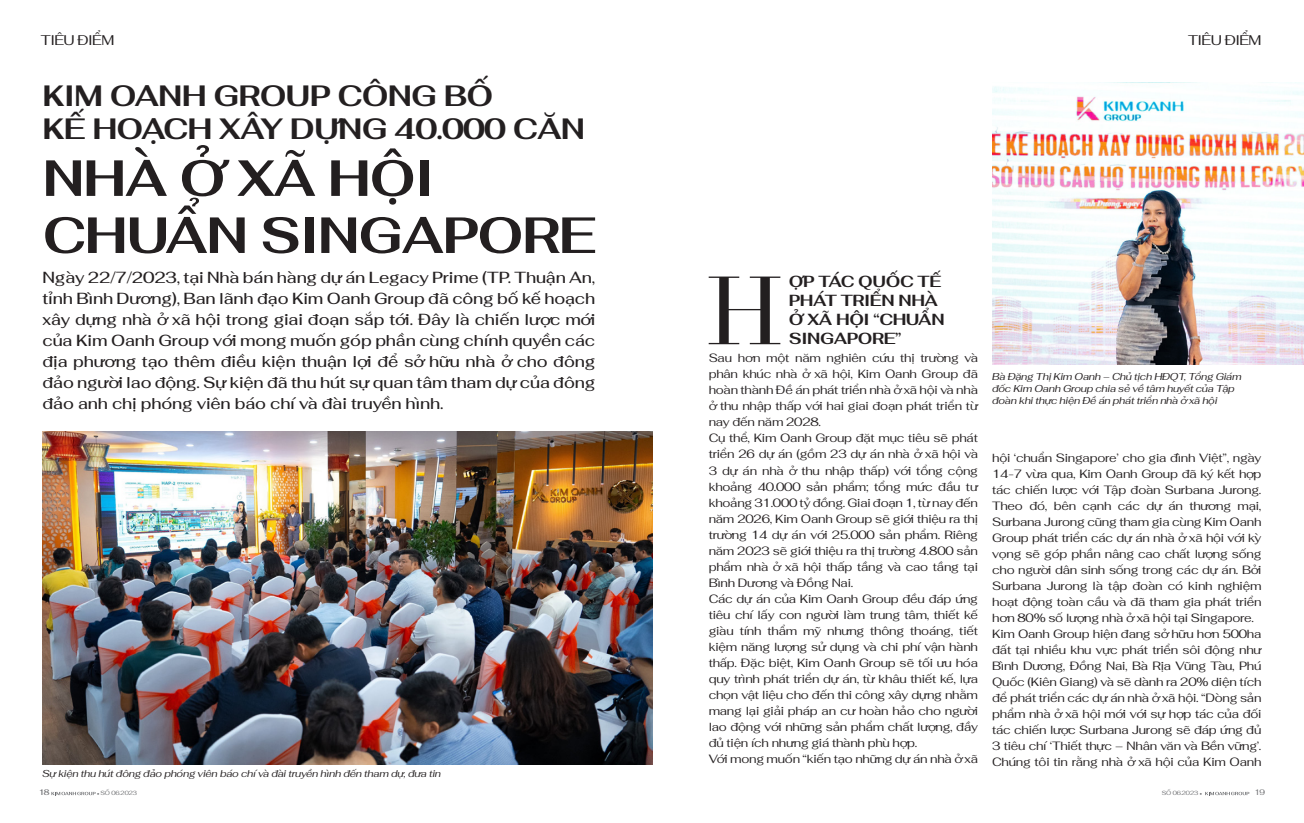
<style>
.page{position:relative;width:1304px;height:823px;background:#fff}
.page>*{position:absolute;margin:0;border:0;box-sizing:border-box;transform-origin:0 0}
.t1{font:700 50.7px "Fahkwang";letter-spacing:-.03em;color:#231f20}
.t2{font:700 29.3px "Fahkwang";letter-spacing:-.03em;color:#231f20}
.t3{font:500 16px/21px "Fahkwang";letter-spacing:-.01em;color:#231f20;text-align:justify}
.t4{font:700 16px/19px "Fahkwang";letter-spacing:-.025em;color:#231f20}
.t5{font:14px "Fahkwang";letter-spacing:-.04em;color:#231f20}
.t6{font:12px/16px "Fahkwang";letter-spacing:-.02em;color:#231f20;text-align:justify}
.t7{font:italic 10px/12px "Fahkwang";letter-spacing:-.025em;color:#231f20}
.t8{font:500 8px "Fahkwang";color:#6c6d70}
.t9{font:8px "Fahkwang";color:#6c6d70}
.t10{font:6px "Fahkwang";letter-spacing:-.02em;color:#6c6d70}
</style>
<div class="page">
<img style="left:43px;top:431px;width:609px;height:333px">
<img style="left:992px;top:82px;width:312px;height:282px">
<svg style="left:709px;top:276px;width:71px;height:68px"></svg>
<svg style="left:51px;top:791px;width:45px;height:3px"></svg>
<svg style="left:1205px;top:791px;width:44px;height:3px"></svg>
<p class="t5" style="left:41px;top:28px;width:75px">TIÊU ĐIỂM</p>
<p class="t5" style="left:1188px;top:28px;width:75px">TIÊU ĐIỂM</p>
<p class="t2" style="left:43px;top:69px;width:452px">KIM OANH GROUP CÔNG BỐ</p>
<p class="t2" style="left:43px;top:102px;width:544px">KẾ HOẠCH XÂY DỰNG 40.000 CĂN</p>
<p class="t1" style="left:43px;top:132px;width:393px">NHÀ Ở XÃ HỘI</p>
<p class="t1" style="left:43px;top:189px;width:555px">CHUẨN SINGAPORE</p>
<p class="t3" style="left:43px;top:266px;width:554px">Ngày 22/7/2023, tại Nhà bán hàng dự án Legacy Prime (TP. Thuận An, tỉnh Bình Dương), Ban lãnh đạo Kim Oanh Group đã công bố kế hoạch xây dựng nhà ở xã hội trong giai đoạn sắp tới. Đây là chiến lược mới của Kim Oanh Group với mong muốn góp phần cùng chính quyền các địa phương tạo thêm điều kiện thuận lợi để sở hữu nhà ở cho đông đảo người lao động. Sự kiện đã thu hút sự quan tâm tham dự của đông đảo anh chị phóng viên báo chí và đài truyền hình.</p>
<p class="t7" style="left:42px;top:766px;width:400px">Sự kiện thu hút đông đảo phóng viên báo chí và đài truyền hình đến tham dự, đưa tin</p>
<p class="t4" style="left:789px;top:271px;width:157px">ỢP TÁC QUỐC TẾ<br>PHÁT TRIỂN NHÀ<br>Ở XÃ HỘI “CHUẨN<br>SINGAPORE”</p>
<p class="t6" style="left:709px;top:349px;width:271px">Sau hơn một năm nghiên cứu thị trường và phân khúc nhà ở xã hội, Kim Oanh Group đã hoàn thành Đề án phát triển nhà ở xã hội và nhà ở thu nhập thấp với hai giai đoạn phát triển từ nay đến năm 2028.</p>
<p class="t6" style="left:709px;top:429px;width:271px">Cụ thể, Kim Oanh Group đặt mục tiêu sẽ phát triển 26 dự án (gồm 23 dự án nhà ở xã hội và 3 dự án nhà ở thu nhập thấp) với tổng cộng khoảng 40.000 sản phẩm; tổng mức đầu tư khoảng 31.000 tỷ đồng. Giai đoạn 1, từ nay đến năm 2026, Kim Oanh Group sẽ giới thiệu ra thị trường 14 dự án với 25.000 sản phẩm. Riêng năm 2023 sẽ giới thiệu ra thị trường 4.800 sản phẩm nhà ở xã hội thấp tầng và cao tầng tại Bình Dương và Đồng Nai.</p>
<p class="t6" style="left:709px;top:589px;width:271px">Các dự án của Kim Oanh Group đều đáp ứng tiêu chí lấy con người làm trung tâm, thiết kế giàu tính thẩm mỹ nhưng thông thoáng, tiết kiệm năng lượng sử dụng và chi phí vận hành thấp. Đặc biệt, Kim Oanh Group sẽ tối ưu hóa quy trình phát triển dự án, từ khâu thiết kế, lựa chọn vật liệu cho đến thi công xây dựng nhằm mang lại giải pháp an cư hoàn hảo cho người lao động với những sản phẩm chất lượng, đầy đủ tiện ích nhưng giá thành phù hợp.</p>
<p class="t6" style="left:709px;top:749px;width:271px">Với mong muốn “kiến tạo những dự án nhà ở xã</p>
<p class="t7" style="left:992px;top:370px;width:251px">Bà Đặng Thị Kim Oanh – Chủ tịch HĐQT, Tổng Giám đốc Kim Oanh Group chia sẻ về tâm huyết của Tập đoàn khi thực hiện Đề án phát triển nhà ở xã hội</p>
<p class="t6" style="left:992px;top:449px;width:271px">hội ‘chuẩn Singapore’ cho gia đình Việt”, ngày 14-7 vừa qua, Kim Oanh Group đã ký kết hợp tác chiến lược với Tập đoàn Surbana Jurong.<br>Theo đó, bên cạnh các dự án thương mại, Surbana Jurong cũng tham gia cùng Kim Oanh Group phát triển các dự án nhà ở xã hội với kỳ vọng sẽ góp phần nâng cao chất lượng sống cho người dân sinh sống trong các dự án. Bởi Surbana Jurong là tập đoàn có kinh nghiệm hoạt động toàn cầu và đã tham gia phát triển hơn 80% số lượng nhà ở xã hội tại Singapore.</p>
<p class="t6" style="left:992px;top:625px;width:271px">Kim Oanh Group hiện đang sở hữu hơn 500ha đất tại nhiều khu vực phát triển sôi động như Bình Dương, Đồng Nai, Bà Rịa Vũng Tàu, Phú Quốc (Kiên Giang) và sẽ dành ra 20% diện tích để phát triển các dự án nhà ở xã hội. “Dòng sản phẩm nhà ở xã hội mới với sự hợp tác của đối tác chiến lược Surbana Jurong sẽ đáp ứng đủ 3 tiêu chí ‘Thiết thực – Nhân văn và Bền vững’.<br>Chúng tôi tin rằng nhà ở xã hội của Kim Oanh</p>
<p class="t8" style="left:39px;top:784px;width:12px">18</p>
<p class="t10" style="left:97px;top:787px;width:41px">● SỐ 06.2023</p>
<p class="t10" style="left:1162px;top:787px;width:42px">SỐ 06.2023 ●</p>
<p class="t9" style="left:1254px;top:785px;width:12px">19</p>
</div>
